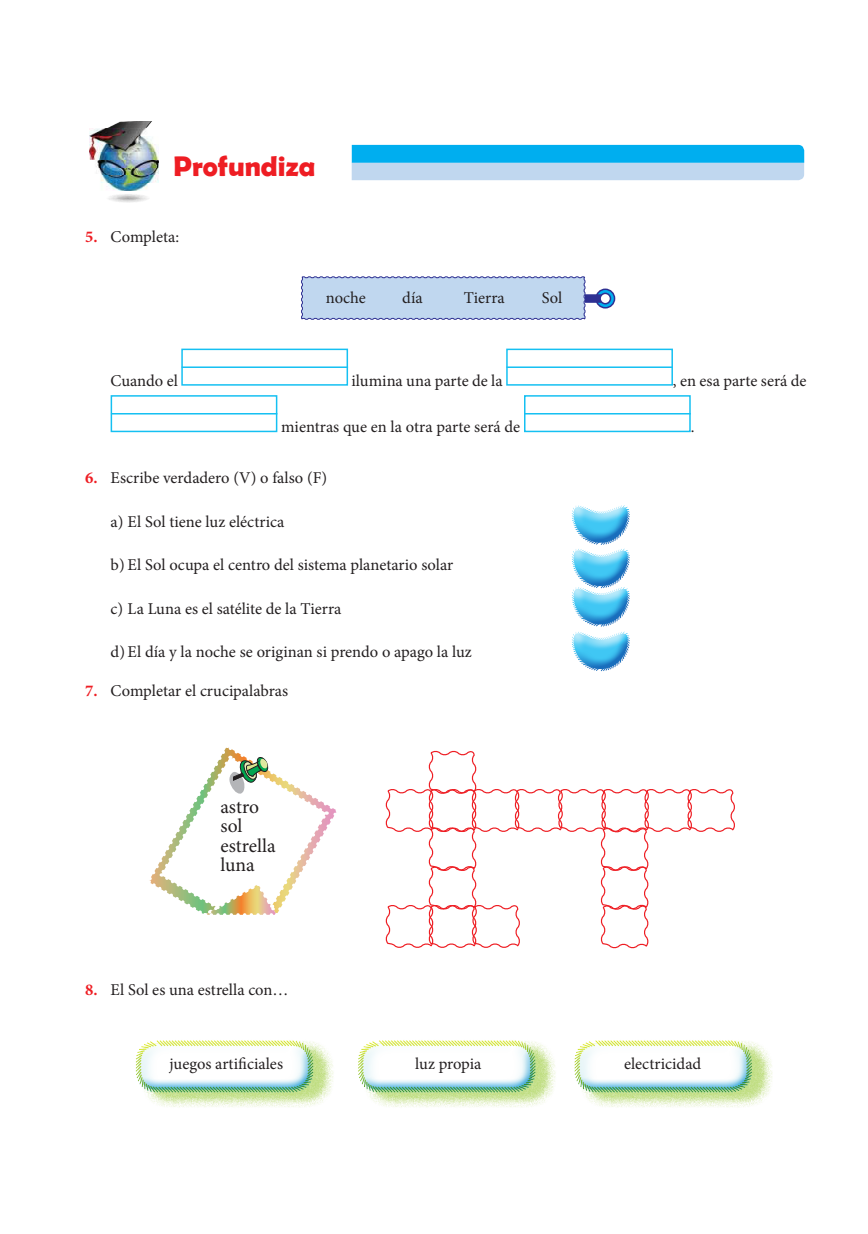
<style>
.page{position:relative;width:868px;height:1234px;background:#fff}
.page>*{position:absolute;margin:0;border:0;box-sizing:border-box;transform-origin:0 0}
.t1{font:700 28.5px "Berlin Sans FB Demi";color:#ee1d23}
.t2{font:19.5px/19.5px "Minion Pro";letter-spacing:-.005em;color:#231f20}
.t3{font:16.5px "Minion Pro";color:#231f20}
.s1{font-weight:700;color:#ee1d23}
</style>
<div class="page">
<img style="left:89px;top:121px;width:70px;height:82px">
<svg style="left:351px;top:145px;width:453px;height:35px;background:#5fc2ef"></svg>
<svg style="left:596px;top:289px;width:18px;height:19px"></svg>
<div style="left:595px;top:288px;width:20px;height:20px;border:2px solid #2e3092;border-radius:50%"></div>
<div style="left:575px;top:294px;width:27px;height:9px;background:#2e3092;border:2px solid #2e3092"></div>
<svg style="left:301px;top:276px;width:284px;height:44px;background:#b9ceea"></svg>
<div style="left:600px;top:293px;width:10px;height:10px;background:#fff;border-radius:50%"></div>
<div style="left:599px;top:292px;width:12px;height:12px;border:2px solid #2e3092;border-radius:50%"></div>
<div style="left:181px;top:348px;width:167px;height:37px;border:2px solid #15c0f2"></div>
<hr style="left:181px;top:366px;width:167px;height:2px;background:#15c0f2">
<div style="left:506px;top:348px;width:166px;height:37px;border:2px solid #15c0f2"></div>
<hr style="left:506px;top:366px;width:166px;height:2px;background:#15c0f2">
<div style="left:111px;top:395px;width:166px;height:37px;border:2px solid #15c0f2"></div>
<hr style="left:111px;top:413px;width:166px;height:1px;background:#15c0f2">
<div style="left:524px;top:395px;width:166px;height:37px;border:2px solid #15c0f2"></div>
<hr style="left:524px;top:413px;width:166px;height:1px;background:#15c0f2">
<svg style="left:571px;top:505px;width:59px;height:115px"></svg>
<div style="left:561px;top:620px;width:75px;height:41px;background:#fff;opacity:.75"></div>
<div style="left:567px;top:628px;width:73px;height:54px;background:#3267b2;opacity:.75"></div>
<svg style="left:385px;top:750px;width:350px;height:199px"></svg>
<svg style="left:149px;top:747px;width:188px;height:168px"></svg>
<div style="left:140px;top:1039px;width:194px;height:69px;background:#9ccb3b;opacity:.65"></div>
<div style="left:115px;top:1028px;width:218px;height:75px;background:#addfe9;opacity:.42"></div>
<div style="left:125px;top:1029px;width:192px;height:60px;background:#fff101;opacity:.75"></div>
<div style="left:131px;top:1043px;width:193px;height:60px;background:#2ba5de;opacity:.75"></div>
<div style="left:362px;top:1039px;width:194px;height:69px;background:#9ccb3b;opacity:.65"></div>
<div style="left:337px;top:1028px;width:218px;height:75px;background:#addfe9;opacity:.42"></div>
<div style="left:347px;top:1029px;width:192px;height:60px;background:#fff101;opacity:.75"></div>
<div style="left:353px;top:1043px;width:193px;height:60px;background:#2ba5de;opacity:.75"></div>
<div style="left:578px;top:1039px;width:195px;height:69px;background:#9ccb3b;opacity:.65"></div>
<div style="left:554px;top:1028px;width:217px;height:75px;background:#addfe9;opacity:.42"></div>
<div style="left:563px;top:1029px;width:193px;height:60px;background:#fff101;opacity:.75"></div>
<div style="left:569px;top:1043px;width:193px;height:60px;background:#2ba5de;opacity:.75"></div>
<h1 class="t1" style="left:173px;top:149px;width:144px">Profundiza</h1>
<p class="t3" style="left:85px;top:225px;width:96px"><span class="s1">5.</span> Completa:</p>
<p class="t3" style="left:325px;top:287px;width:42px">noche</p>
<p class="t3" style="left:402px;top:287px;width:22px">día</p>
<p class="t3" style="left:463px;top:287px;width:42px">Tierra</p>
<p class="t3" style="left:541px;top:287px;width:22px">Sol</p>
<p class="t3" style="left:111px;top:369px;width:69px">Cuando el</p>
<p class="t3" style="left:351px;top:369px;width:153px">ilumina una parte de la</p>
<p class="t3" style="left:672px;top:369px;width:135px">, en esa parte será de</p>
<p class="t3" style="left:281px;top:416px;width:240px">mientras que en la otra parte será de</p>
<p class="t3" style="left:690px;top:416px;width:5px">.</p>
<p class="t3" style="left:85px;top:467px;width:244px"><span class="s1">6.</span> Escribe verdadero (V) o falso (F)</p>
<p class="t3" style="left:111px;top:510px;width:175px">a) El Sol tiene luz eléctrica</p>
<p class="t3" style="left:111px;top:554px;width:344px">b) El Sol ocupa el centro del sistema planetario solar</p>
<p class="t3" style="left:111px;top:597px;width:232px">c) La Luna es el satélite de la Tierra</p>
<p class="t3" style="left:111px;top:641px;width:362px">d) El día y la noche se originan si prendo o apago la luz</p>
<p class="t3" style="left:85px;top:680px;width:204px"><span class="s1">7.</span> Completar el crucipalabras</p>
<p class="t2" style="left:220px;top:796px;width:57px">astro sol estrella luna</p>
<p class="t3" style="left:85px;top:978px;width:205px"><span class="s1">8.</span> El Sol es una estrella con…</p>
<p class="t3" style="left:169px;top:1051px;width:115px">juegos artificiales</p>
<p class="t3" style="left:415px;top:1051px;width:68px">luz propia</p>
<p class="t3" style="left:624px;top:1051px;width:79px">electricidad</p>
</div>
